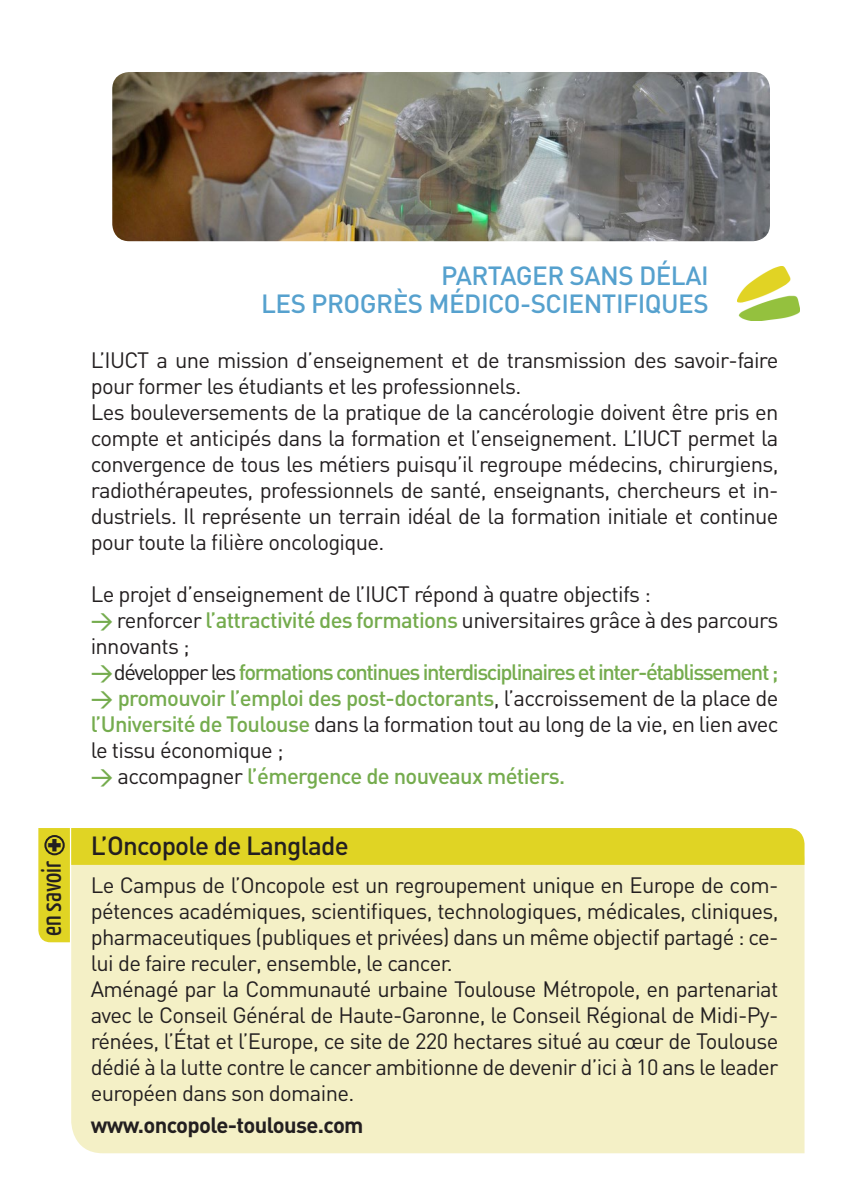
<style>
.page{position:relative;width:842px;height:1191px;background:#fff}
.page>*{position:absolute;margin:0;border:0;box-sizing:border-box;transform-origin:0 0}
.t1{font:27.6px "Yanone Kaffeesatz";color:#231f20}
.t2{font:500 26px "DIN";letter-spacing:-.02em;color:#56a1ce}
.Texte_courant{font:500 26px "DIN";letter-spacing:-.03em;color:#231f20}
.Texte_courant-2{font:22px/26px "DIN";letter-spacing:-.03em;color:#231f20;text-align:justify}
.Texte_courant-3{font:500 22px "DIN";letter-spacing:-.065em;color:#75ac4e}
.Texte_courant-4{font:500 22px "DIN";letter-spacing:-.03em;color:#75ac4e}
.Texte_courant-5{font:700 22px "DIN";letter-spacing:-.03em;color:#231f20}
.s1{font-weight:500;color:#75ac4e}
.s2{font-weight:400;color:#231f20}
</style>
<div class="page">
<div style="left:71px;top:942px;width:733px;height:211px;background:#f4f0c6"></div>
<img style="left:112px;top:72px;width:658px;height:169px">
<img style="left:737px;top:266px;width:62px;height:55px">
<svg style="left:38px;top:828px;width:766px;height:114px;background:#ece68d"></svg>
<p class="t1" style="left:34px;top:936px;width:77px;rotate:-90deg">en savoir</p>
<p class="t2" style="left:441px;top:259px;width:269px">PARTAGER SANS DÉLAI</p>
<p class="t2" style="left:261px;top:287px;width:449px">LES PROGRÈS MÉDICO-SCIENTIFIQUES</p>
<p class="Texte_courant-2" style="left:91px;top:347px;width:689px">L’IUCT a une mission d’enseignement et de transmission des savoir-faire pour former les étudiants et les professionnels.</p>
<p class="Texte_courant-2" style="left:91px;top:399px;width:689px">Les bouleversements de la pratique de la cancérologie doivent être pris en compte et anticipés dans la formation et l’enseignement. L’IUCT permet la convergence de tous les métiers puisqu’il regroupe médecins, chirurgiens, radiothérapeutes, professionnels de santé, enseignants, chercheurs et in&shy;dustriels. Il représente un terrain idéal de la formation initiale et continue pour toute la filière oncologique.</p>
<p class="Texte_courant-2" style="left:91px;top:581px;width:562px">Le projet d’enseignement de l’IUCT répond à quatre objectifs :</p>
<p class="Texte_courant-2" style="left:91px;top:607px;width:689px"><span class="s1">&gt;</span> renforcer <span class="s1">l’attractivité des formations</span> universitaires grâce à des parcours innovants ;</p>
<p class="Texte_courant-3" style="left:91px;top:658px;width:689px">&gt; <span class="s2">développer les</span> formations continues interdisciplinaires et inter-établissement ;</p>
<p class="Texte_courant-2" style="left:91px;top:685px;width:689px"><span class="s1">&gt; promouvoir l’emploi des post-doctorants</span>, l’accroissement de la place de <span class="s1">l’Université de Toulouse</span> dans la formation tout au long de la vie, en lien avec le tissu économique ;</p>
<p class="Texte_courant-4" style="left:91px;top:762px;width:476px">&gt; <span class="s2">accompagner</span> l’émergence de nouveaux métiers.</p>
<p class="Texte_courant" style="left:91px;top:829px;width:259px">L’Oncopole de Langlade</p>
<p class="Texte_courant-2" style="left:91px;top:872px;width:689px">Le Campus de l’Oncopole est un regroupement unique en Europe de com&shy;pétences académiques, scientifiques, technologiques, médicales, cliniques, pharmaceutiques (publiques et privées) dans un même objectif partagé : ce&shy;lui de faire reculer, ensemble, le cancer.</p>
<p class="Texte_courant-2" style="left:91px;top:976px;width:689px">Aménagé par la Communauté urbaine Toulouse Métropole, en partenariat avec le Conseil Général de Haute-Garonne, le Conseil Régional de Midi-Py&shy;rénées, l’État et l’Europe, ce site de 220 hectares situé au cœur de Toulouse dédié à la lutte contre le cancer ambitionne de devenir d’ici à 10 ans le leader européen dans son domaine.</p>
<p class="Texte_courant-5" style="left:91px;top:1110px;width:274px">www.oncopole-toulouse.com</p>
</div>
